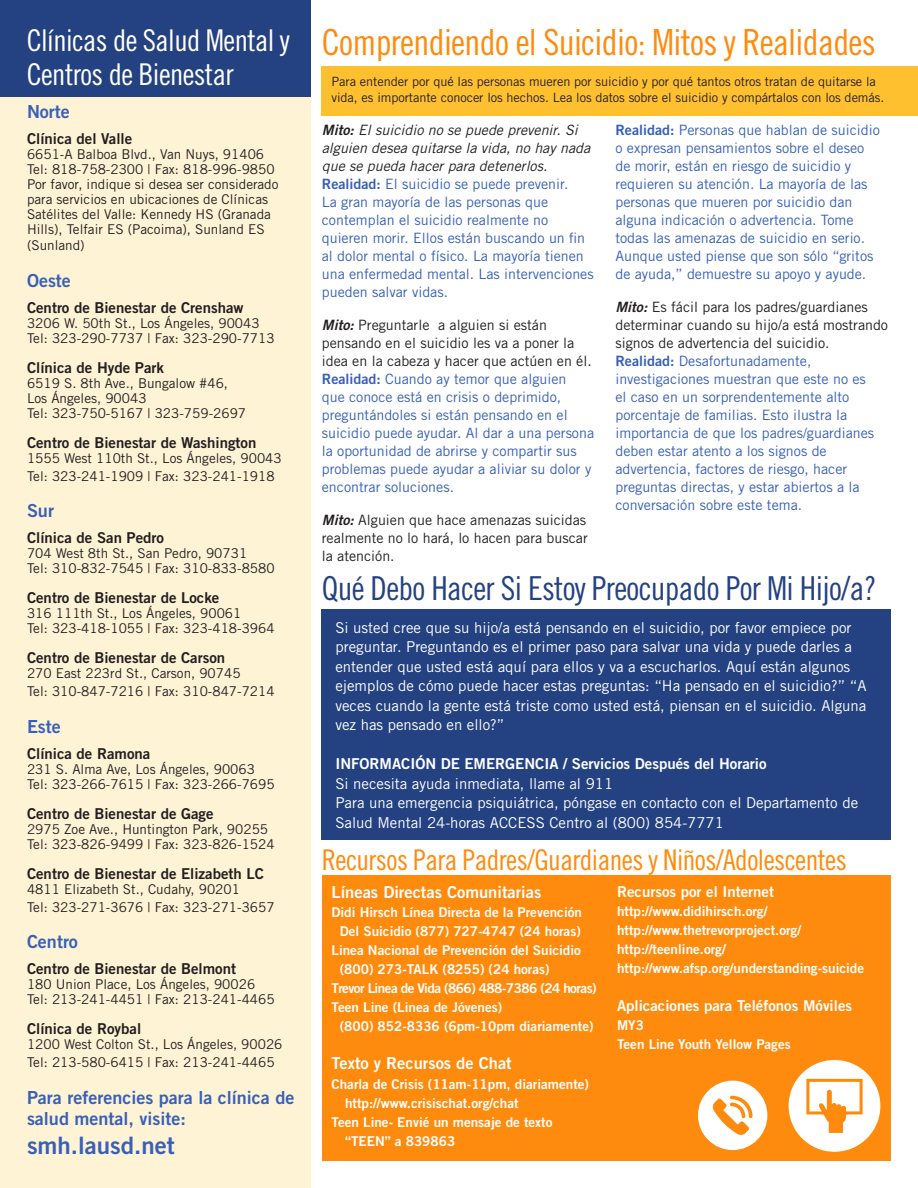
<style>
.page{position:relative;width:918px;height:1188px;background:#fff}
.page>*{position:absolute;margin:0;border:0;box-sizing:border-box;transform-origin:0 0}
.t1{font:36px "Trade Gothic Cond Eighteen";letter-spacing:-.02em;color:#ff8b0e}
.t2{font:33px "Trade Gothic Cond Eighteen";letter-spacing:-.02em;color:#244282}
.t3{font:30px/34.5px "Trade Gothic Cond Eighteen";letter-spacing:-.02em;color:#fff}
.t4{font:28.5px "Trade Gothic Cond Eighteen";letter-spacing:-.02em;color:#ff8b0e}
.t5{font:24px "Trade Gothic Bold Two";color:#3860b8}
.t6{font:18px/21.6px "Trade Gothic Bold Two";color:#3860b8}
.t7{font:16.5px "Trade Gothic Bold Two";color:#fff}
.t8{font:15px/19.5px "Trade Gothic";color:#fff}
.t9{font:15px "Trade Gothic Bold Two";color:#231f20}
.t10{font:15px "Trade Gothic Bold Two";color:#fff}
.t11{font:14.25px/18px "Trade Gothic";color:#3860b8}
.t12{font:14.25px/18px "Trade Gothic";color:#231f20}
.t13{font:italic 14.25px/18px "Trade Gothic";color:#231f20}
.t14{font:13.5px/15.3px "Trade Gothic";color:#231f20}
.t15{font:13.5px/19px "Trade Gothic Bold Two";color:#fff}
.t16{font:13.5px "Trade Gothic Bold Two";letter-spacing:-.04em;color:#fff}
.t17{font:12.75px/16.5px "Trade Gothic";letter-spacing:-.005em;color:#231f20}
.s1{font-family:"Trade Gothic Bold Two"}
.s2{font-family:"Trade Gothic Bold Two";font-style:italic}
</style>
<div class="page">
<div style="left:0;top:95px;width:310px;height:1093px;background:#fff3d6"></div>
<div style="left:0;top:0;width:310px;height:96px;background:#244282"></div>
<div style="left:322px;top:876px;width:569px;height:285px;background:#ff8b0e"></div>
<div style="left:322px;top:66px;width:596px;height:49px;background:#ffc030"></div>
<div style="left:322px;top:609px;width:569px;height:231px;background:#244282"></div>
<div style="left:698px;top:1081px;width:69px;height:69px;background:#fff;border-radius:50%"></div>
<svg style="left:712px;top:1096px;width:41px;height:39px"></svg>
<div style="left:789px;top:1060px;width:91px;height:92px;background:#fff;border-radius:50%"></div>
<svg style="left:806px;top:1079px;width:57px;height:54px"></svg>
<p class="t3" style="left:27px;top:22px;width:265px">Clínicas de Salud Mental y<br>Centros de Bienestar</p>
<p class="t6" style="left:27px;top:101px;width:44px">Norte</p>
<p class="t9" style="left:27px;top:129px;width:107px">Clínica del Valle</p>
<p class="t14" style="left:27px;top:147px;width:239px">6651-A Balboa Blvd., Van Nuys, 91406</p>
<p class="t14" style="left:27px;top:162px;width:249px">Tel: 818-758-2300 | Fax: 818-996-9850</p>
<p class="t14" style="left:27px;top:177px;width:253px">Por favor, indique si desea ser considerado para servicios en ubicaciones de Clínicas Satélites del Valle: Kennedy HS (Granada Hills), Telfair ES (Pacoima), Sunland ES (Sunland)</p>
<p class="t6" style="left:27px;top:269px;width:45px">Oeste</p>
<p class="t9" style="left:27px;top:298px;width:218px">Centro de Bienestar de Crenshaw</p>
<p class="t14" style="left:27px;top:315px;width:234px">3206 W. 50th St., Los Ángeles, 90043</p>
<p class="t14" style="left:27px;top:330px;width:249px">Tel: 323-290-7737 | Fax: 323-290-7713</p>
<p class="t9" style="left:27px;top:358px;width:139px">Clínica de Hyde Park</p>
<p class="t14" style="left:27px;top:375px;width:203px">6519 S. 8th Ave., Bungalow #46,<br>Los Ángeles, 90043</p>
<p class="t14" style="left:27px;top:405px;width:221px">Tel: 323-750-5167 | 323-759-2697</p>
<p class="t9" style="left:27px;top:433px;width:231px">Centro de Bienestar de Washington</p>
<p class="t14" style="left:27px;top:450px;width:256px">1555 West 110th St., Los Ángeles, 90043</p>
<p class="t14" style="left:27px;top:468px;width:249px">Tel: 323-241-1909 | Fax: 323-241-1918</p>
<p class="t6" style="left:27px;top:500px;width:28px">Sur</p>
<p class="t9" style="left:27px;top:528px;width:139px">Clínica de San Pedro</p>
<p class="t14" style="left:27px;top:546px;width:222px">704 West 8th St., San Pedro, 90731</p>
<p class="t14" style="left:27px;top:561px;width:249px">Tel: 310-832-7545 | Fax: 310-833-8580</p>
<p class="t9" style="left:27px;top:588px;width:194px">Centro de Bienestar de Locke</p>
<p class="t14" style="left:27px;top:606px;width:216px">316 111th St., Los Ángeles, 90061</p>
<p class="t14" style="left:27px;top:621px;width:249px">Tel: 323-418-1055 | Fax: 323-418-3964</p>
<p class="t9" style="left:27px;top:648px;width:200px">Centro de Bienestar de Carson</p>
<p class="t14" style="left:27px;top:664px;width:249px;line-height:18px">270 East 223rd St., Carson, 90745<br>Tel: 310-847-7216 | Fax: 310-847-7214</p>
<p class="t6" style="left:27px;top:715px;width:35px">Este</p>
<p class="t9" style="left:27px;top:744px;width:125px">Clínica de Ramona</p>
<p class="t14" style="left:27px;top:761px;width:249px">231 S. Alma Ave, Los Ángeles, 90063<br>Tel: 323-266-7615 | Fax: 323-266-7695</p>
<p class="t9" style="left:27px;top:804px;width:188px">Centro de Bienestar de Gage</p>
<p class="t14" style="left:27px;top:821px;width:243px">2975 Zoe Ave., Huntington Park, 90255</p>
<p class="t14" style="left:27px;top:836px;width:249px">Tel: 323-826-9499 | Fax: 323-826-1524</p>
<p class="t9" style="left:27px;top:864px;width:239px">Centro de Bienestar de Elizabeth LC</p>
<p class="t14" style="left:27px;top:881px;width:215px">4811 Elizabeth St., Cudahy, 90201</p>
<p class="t14" style="left:27px;top:899px;width:249px">Tel: 323-271-3676 | Fax: 323-271-3657</p>
<p class="t6" style="left:27px;top:931px;width:52px">Centro</p>
<p class="t9" style="left:27px;top:959px;width:211px">Centro de Bienestar de Belmont</p>
<p class="t14" style="left:27px;top:976px;width:230px">180 Union Place, Los Ángeles, 90026</p>
<p class="t14" style="left:27px;top:991px;width:249px">Tel: 213-241-4451 | Fax: 213-241-4465</p>
<p class="t9" style="left:27px;top:1019px;width:116px">Clínica de Roybal</p>
<p class="t14" style="left:27px;top:1036px;width:257px">1200 West Colton St., Los Ángeles, 90026</p>
<p class="t14" style="left:27px;top:1054px;width:249px">Tel: 213-580-6415 | Fax: 213-241-4465</p>
<p class="t6" style="left:27px;top:1086px;width:269px">Para referencies para la clínica de salud mental, visite:</p>
<p class="t5" style="left:27px;top:1130px;width:149px">smh.lausd.net</p>
<p class="t1" style="left:322px;top:21px;width:556px">Comprendiendo el Suicidio: Mitos y Realidades</p>
<p class="t17" style="left:332px;top:73px;width:554px">Para entender por qué las personas mueren por suicidio y por qué tantos otros tratan de quitarse la vida, es importante conocer los hechos. Lea los datos sobre el suicidio y compártalos con los demás.</p>
<p class="t13" style="left:322px;top:120px;width:270px"><span class="s1">Mito:</span> El suicidio no se puede prevenir. Si alguien desea quitarse la vida, no hay nada que se pueda hacer para detenerlos.</p>
<p class="t11" style="left:322px;top:174px;width:273px"><span class="s1">Realidad:</span> El suicidio se puede prevenir.<br>La gran mayoría de las personas que contemplan el suicidio realmente no quieren morir. Ellos están buscando un fin al dolor mental o físico. La mayoría tienen una enfermedad mental. Las intervenciones pueden salvar vidas.</p>
<p class="t12" style="left:322px;top:315px;width:271px"><span class="s2">Mito:</span> Preguntarle a alguien si están pensando en el suicidio les va a poner la idea en la cabeza y hacer que actúen en él.</p>
<p class="t11" style="left:322px;top:369px;width:274px"><span class="s1">Realidad:</span> Cuando ay temor que alguien<br>que conoce está en crisis o deprimido, preguntándoles si están pensando en el suicidio puede ayudar. Al dar a una persona la oportunidad de abrirse y compartir sus problemas puede ayudar a aliviar su dolor y encontrar soluciones.</p>
<p class="t12" style="left:322px;top:510px;width:267px;text-align:justify"><span class="s2">Mito:</span> Alguien que hace amenazas suicidas realmente no lo hará, lo hacen para buscar la atención.</p>
<p class="t11" style="left:615px;top:120px;width:266px"><span class="s1">Realidad:</span> Personas que hablan de suicidio o expresan pensamientos sobre el deseo de morir, están en riesgo de suicidio y requieren su atención. La mayoría de las personas que mueren por suicidio dan alguna indicación o advertencia. Tome todas las amenazas de suicidio en serio.<br>Aunque usted piense que son sólo “gritos de ayuda,” demuestre su apoyo y ayude.</p>
<p class="t12" style="left:615px;top:297px;width:274px"><span class="s2">Mito:</span> Es fácil para los padres/guardianes determinar cuando su hijo/a está mostrando signos de advertencia del suicidio.</p>
<p class="t11" style="left:615px;top:351px;width:260px"><span class="s1">Realidad:</span> Desafortunadamente, investigaciones muestran que este no es el caso en un sorprendentemente alto porcentaje de familias. Esto ilustra la importancia de que los padres/guardianes deben estar atento a los signos de advertencia, factores de riesgo, hacer preguntas directas, y estar abiertos a la conversación sobre este tema.</p>
<p class="t2" style="left:322px;top:569px;width:556px">Qué Debo Hacer Si Estoy Preocupado Por Mi Hijo/a?</p>
<p class="t8" style="left:335px;top:618px;width:533px">Si usted cree que su hijo/a está pensando en el suicidio, por favor empiece por preguntar. Preguntando es el primer paso para salvar una vida y puede darles a entender que usted está aquí para ellos y va a escucharlos. Aquí están algunos ejemplos de cómo puede hacer estas preguntas: “Ha pensado en el suicidio?” “A veces cuando la gente está triste como usted está, piensan en el suicidio. Alguna vez has pensado en ello?”</p>
<p class="t10" style="left:335px;top:755px;width:433px">INFORMACIÓN DE EMERGENCIA / Servicios Después del Horario</p>
<p class="t8" style="left:335px;top:774px;width:279px">Si necesita ayuda inmediata, llame al 911</p>
<p class="t8" style="left:335px;top:793px;width:524px">Para una emergencia psiquiátrica, póngase en contacto con el Departamento de<br>Salud Mental 24-horas ACCESS Centro al (800) 854-7771</p>
<p class="t4" style="left:322px;top:843px;width:526px">Recursos Para Padres/Guardianes y Niños/Adolescentes</p>
<p class="t7" style="left:332px;top:882px;width:211px">Líneas Directas Comunitarias</p>
<p class="t15" style="left:332px;top:903px;width:252px;text-align:center">Didi Hirsch Línea Directa de la Prevención<br>Del Suicidio (877) 727-4747 (24 horas)</p>
<p class="t15" style="left:340px;top:941px;width:243px;text-indent:-8px">Linea Nacional de Prevención del Suicidio (800) 273-TALK (8255) (24 horas)</p>
<p class="t16" style="left:332px;top:980px;width:267px">Trevor Linea de Vida (866) 488-7386 (24 horas)</p>
<p class="t15" style="left:340px;top:998px;width:255px;text-indent:-8px">Teen Line (Linea de Jóvenes)<br>(800) 852-8336 (6pm-10pm diariamente)</p>
<p class="t7" style="left:332px;top:1053px;width:182px">Texto y Recursos de Chat</p>
<p class="t15" style="left:345px;top:1074px;width:246px;text-indent:-14px">Charla de Crisis (11am-11pm, diariamente) http://www.crisischat.org/chat</p>
<p class="t15" style="left:345px;top:1112px;width:209px;text-indent:-14px">Teen Line- Envié un mensaje de texto “TEEN” a 839863</p>
<p class="t10" style="left:617px;top:882px;width:159px">Recursos por el Internet</p>
<p class="t15" style="left:617px;top:901px;width:152px">http://www.didihirsch.org/</p>
<p class="t15" style="left:617px;top:920px;width:186px">http://www.thetrevorproject.org/</p>
<p class="t15" style="left:617px;top:939px;width:110px">http://teenline.org/</p>
<p class="t15" style="left:617px;top:958px;width:249px">http://www.afsp.org/understanding-suicide</p>
<p class="t10" style="left:617px;top:996px;width:237px">Aplicaciones para Teléfonos Móviles</p>
<p class="t15" style="left:617px;top:1016px;width:28px">MY3</p>
<p class="t15" style="left:617px;top:1035px;width:175px">Teen Line Youth Yellow Pages</p>
</div>
